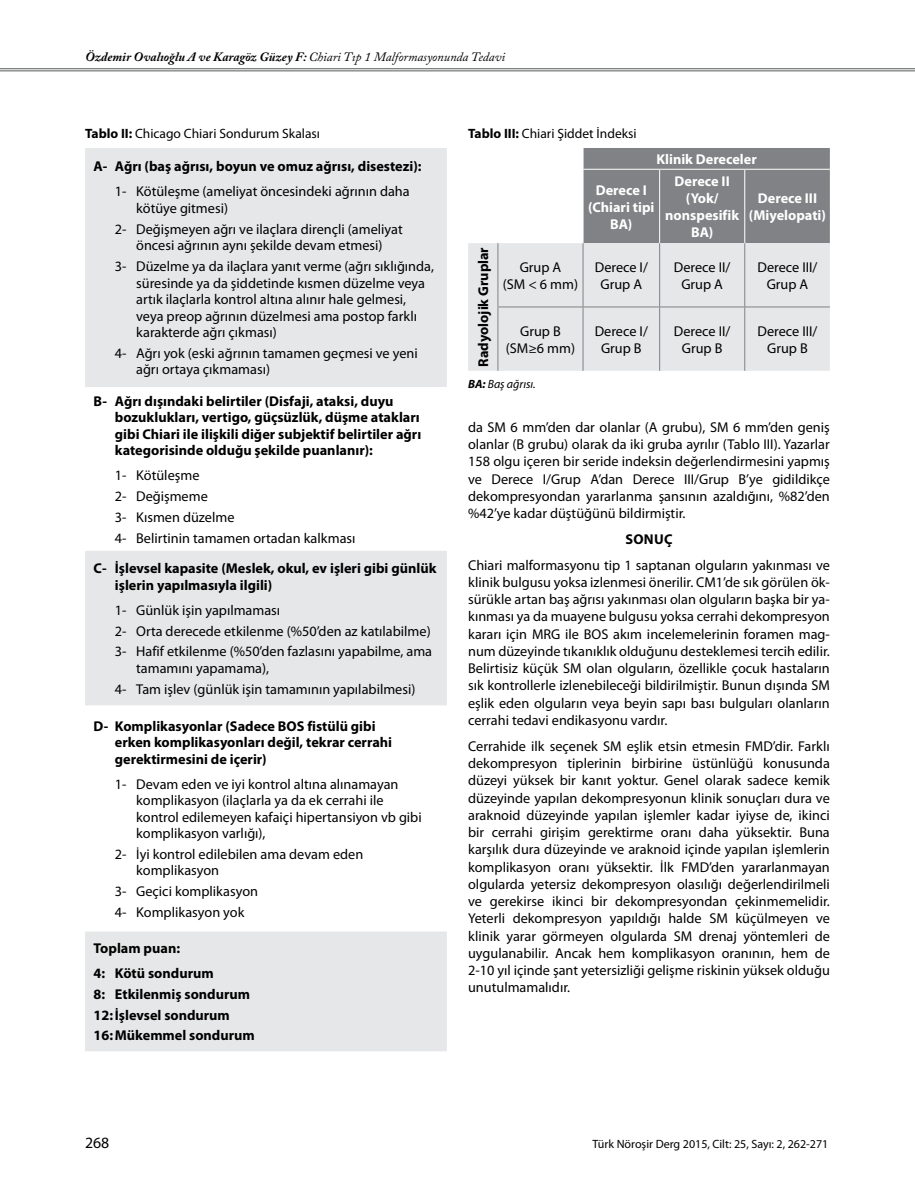
<style>
.page{position:relative;width:915px;height:1191px;background:#fff}
.page>*{position:absolute;margin:0;border:0;box-sizing:border-box;transform-origin:0 0}
.t1{font:15.75px "Myriad Pro";color:#000}
.t2{font:14.25px/17.2px "Myriad Pro";color:#000}
.t3{font:700 14.25px/16.5px "Myriad Pro";color:#000}
.t4{font:700 14.25px/17.1px "Myriad Pro";color:#fff;text-align:center}
.t5{font:13.5px "Myriad Pro";color:#000}
.t6{font:italic 700 12.75px "Adobe Caslon Pro";color:#000}
.t7{font:12px "Myriad Pro";color:#000}
.t8{font:italic 12px "Myriad Pro";color:#000}
.s1{font-weight:400}
.s2{font-weight:700}
</style>
<div class="page">
<hr style="left:0;top:68px;width:914px;height:1px;background:#58595b">
<hr style="left:0;top:70px;width:914px;height:1px;background:#58595b">
<svg style="left:85px;top:148px;width:361px;height:903px;fill:#e6e7e8"></svg>
<div style="left:468px;top:243px;width:361px;height:128px;background:#e6e7e8"></div>
<hr style="left:497px;top:243px;width:1px;height:63px;background:#808285">
<hr style="left:582px;top:243px;width:1px;height:63px;background:#808285">
<hr style="left:659px;top:243px;width:1px;height:63px;background:#808285">
<hr style="left:744px;top:243px;width:1px;height:63px;background:#808285">
<hr style="left:497px;top:307px;width:1px;height:64px;background:#808285">
<hr style="left:582px;top:307px;width:1px;height:64px;background:#808285">
<hr style="left:659px;top:307px;width:1px;height:64px;background:#808285">
<hr style="left:744px;top:307px;width:1px;height:64px;background:#808285">
<div style="left:583px;top:148px;width:246px;height:95px;background:#808285"></div>
<hr style="left:582px;top:169px;width:77px;height:1px;background:#fff">
<hr style="left:659px;top:169px;width:85px;height:1px;background:#fff">
<hr style="left:659px;top:170px;width:1px;height:73px;background:#fff">
<hr style="left:744px;top:169px;width:85px;height:1px;background:#fff">
<hr style="left:744px;top:170px;width:1px;height:73px;background:#fff">
<hr style="left:497px;top:306px;width:86px;height:1px;background:#808285">
<hr style="left:583px;top:306px;width:76px;height:1px;background:#808285">
<hr style="left:659px;top:306px;width:85px;height:1px;background:#808285">
<hr style="left:744px;top:306px;width:85px;height:1px;background:#808285">
<p class="t6" style="left:85px;top:49px;width:421px">Özdemir Ovalıoğlu A ve Karagöz Güzey F: <span class="s1">Chiari Tıp 1 Malformasyonunda Tedavi</span></p>
<p class="t5" style="left:85px;top:125px;width:236px"><span class="s2">Tablo II:</span> Chicago Chiari Sondurum Skalası</p>
<p class="t3" style="left:94px;top:158px;width:329px">A- Ağrı (baş ağrısı, boyun ve omuz ağrısı, disestezi):</p>
<p class="t2" style="left:136px;top:183px;width:275px;line-height:16.5px;text-indent:-21px">1- Kötüleşme (ameliyat öncesindeki ağrının daha kötüye gitmesi)</p>
<p class="t2" style="left:115px;top:220px;width:289px;line-height:16.5px;text-align:center">2- Değişmeyen ağrı ve ilaçlara dirençli (ameliyat öncesi ağrının aynı şekilde devam etmesi)</p>
<p class="t2" style="left:136px;top:258px;width:299px;line-height:16.5px;text-indent:-21px">3- Düzelme ya da ilaçlara yanıt verme (ağrı sıklığında, süresinde ya da şiddetinde kısmen düzelme veya artık ilaçlarla kontrol altına alınır hale gelmesi, veya preop ağrının düzelmesi ama postop farklı karakterde ağrı çıkması)</p>
<p class="t2" style="left:136px;top:344px;width:283px;line-height:16.5px;text-indent:-21px">4- Ağrı yok (eski ağrının tamamen geçmesi ve yeni ağrı ortaya çıkmaması)</p>
<p class="t3" style="left:115px;top:392px;width:308px;text-indent:-21px">B- Ağrı dışındaki belirtiler (Disfaji, ataksi, duyu bozuklukları, vertigo, güçsüzlük, düşme atakları gibi Chiari ile ilişkili diğer subjektif belirtiler ağrı kategorisinde olduğu şekilde puanlanır):</p>
<p class="t2" style="left:115px;top:465px;width:242px;line-height:20.7px">1- Kötüleşme<br>2- Değişmeme<br>3- Kısmen düzelme<br>4- Belirtinin tamamen ortadan kalkması</p>
<p class="t3" style="left:115px;top:560px;width:323px;text-indent:-21px">C- İşlevsel kapasite (Meslek, okul, ev işleri gibi günlük işlerin yapılmasıyla ilgili)</p>
<p class="t2" style="left:115px;top:599px;width:318px;line-height:20.7px">1- Günlük işin yapılmaması<br>2- Orta derecede etkilenme (%50’den az katılabilme)<br>3- Hafif etkilenme (%50’den fazlasını yapabilme, ama</p>
<p class="t2" style="left:115px;top:657px;width:302px;line-height:20.7px;text-indent:21px">tamamını yapamama),<br>4- Tam işlev (günlük işin tamamının yapılabilmesi)</p>
<p class="t3" style="left:115px;top:717px;width:278px;text-indent:-21px">D- Komplikasyonlar (Sadece BOS fistülü gibi erken komplikasyonları değil, tekrar cerrahi gerektirmesini de içerir)</p>
<p class="t2" style="left:136px;top:775px;width:287px;line-height:16.5px;text-indent:-21px">1- Devam eden ve iyi kontrol altına alınamayan komplikasyon (ilaçlarla ya da ek cerrahi ile kontrol edilemeyen kafaiçi hipertansiyon vb gibi komplikasyon varlığı),</p>
<p class="t2" style="left:136px;top:845px;width:228px;line-height:16.5px;text-indent:-21px">2- İyi kontrol edilebilen ama devam eden komplikasyon</p>
<p class="t2" style="left:115px;top:881px;width:145px;line-height:20.7px">3- Geçici komplikasyon<br>4- Komplikasyon yok</p>
<p class="t3" style="left:94px;top:935px;width:121px;line-height:25px">Toplam puan:<br>4: Kötü sondurum</p>
<p class="t3" style="left:94px;top:983px;width:162px;line-height:20.7px">8: Etkilenmiş sondurum<br>12:İşlevsel sondurum<br>16:Mükemmel sondurum</p>
<p class="t5" style="left:468px;top:125px;width:170px"><span class="s2">Tablo III:</span> Chiari Şiddet İndeksi</p>
<p class="t4" style="left:656px;top:150px;width:102px">Klinik Dereceler</p>
<p class="t4" style="left:588px;top:181px;width:68px">Derece I (Chiari tipi<br>BA)</p>
<p class="t4" style="left:665px;top:172px;width:75px">Derece II (Yok/ nonspesifik<br>BA)</p>
<p class="t4" style="left:748px;top:189px;width:78px">Derece III (Miyelopati)</p>
<p class="t3" style="left:474px;top:367px;width:121px;rotate:-90deg">Radyolojik Gruplar</p>
<p class="t2" style="left:502px;top:258px;width:77px;text-align:center">Grup A<br>(SM &lt; 6 mm)</p>
<p class="t2" style="left:594px;top:258px;width:55px;text-align:center">Derece I/<br>Grup A</p>
<p class="t2" style="left:673px;top:258px;width:58px;text-align:center">Derece II/<br>Grup A</p>
<p class="t2" style="left:757px;top:258px;width:61px;text-align:center">Derece III/<br>Grup A</p>
<p class="t2" style="left:505px;top:322px;width:71px;text-align:center">Grup B (SM≥6 mm)</p>
<p class="t2" style="left:594px;top:322px;width:55px;text-align:center">Derece I/<br>Grup B</p>
<p class="t2" style="left:673px;top:322px;width:58px;text-align:center">Derece II/<br>Grup B</p>
<p class="t2" style="left:757px;top:322px;width:61px;text-align:center">Derece III/<br>Grup B</p>
<p class="t8" style="left:468px;top:377px;width:69px"><span class="s2">BA:</span> Baş ağrısı.</p>
<p class="t2" style="left:468px;top:418px;width:363px;text-align:justify">da SM 6 mm’den dar olanlar (A grubu), SM 6 mm’den geniş olanlar (B grubu) olarak da iki gruba ayrılır (Tablo III). Yazarlar 158 olgu içeren bir seride indeksin değerlendirmesini yapmış ve Derece I/Grup A’dan Derece III/Grup B’ye gidildikçe dekompresyondan yararlanma şansının azaldığını, %82’den %42’ye kadar düştüğünü bildirmiştir.</p>
<p class="t3" style="left:625px;top:530px;width:19px">Sonuç</p>
<p class="t2" style="left:468px;top:556px;width:363px;text-align:justify">Chiari malformasyonu tip 1 saptanan olguların yakınması ve klinik bulgusu yoksa izlenmesi önerilir. CM1’de sık görülen ök&shy;sürükle artan baş ağrısı yakınması olan olguların başka bir ya&shy;kınması ya da muayene bulgusu yoksa cerrahi dekompresyon kararı için MRG ile BOS akım incelemelerinin foramen mag&shy;num düzeyinde tıkanıklık olduğunu desteklemesi tercih edilir.<br>Belirtisiz küçük SM olan olguların, özellikle çocuk hastaların sık kontrollerle izlenebileceği bildirilmiştir. Bunun dışında SM eşlik eden olguların veya beyin sapı bası bulguları olanların cerrahi tedavi endikasyonu vardır.</p>
<p class="t2" style="left:468px;top:737px;width:363px;text-align:justify">Cerrahide ilk seçenek SM eşlik etsin etmesin FMD’dir. Farklı dekompresyon tiplerinin birbirine üstünlüğü konusunda düzeyi yüksek bir kanıt yoktur. Genel olarak sadece kemik düzeyinde yapılan dekompresyonun klinik sonuçları dura ve araknoid düzeyinde yapılan işlemler kadar iyiyse de, ikinci bir cerrahi girişim gerektirme oranı daha yüksektir. Buna karşılık dura düzeyinde ve araknoid içinde yapılan işlemlerin komplikasyon oranı yüksektir. İlk FMD’den yararlanmayan olgularda yetersiz dekompresyon olasılığı değerlendirilmeli ve gerekirse ikinci bir dekompresyondan çekinmemelidir.<br>Yeterli dekompresyon yapıldığı halde SM küçülmeyen ve klinik yarar görmeyen olgularda SM drenaj yöntemleri de uygulanabilir. Ancak hem komplikasyon oranının, hem de 2-10 yıl içinde şant yetersizliği gelişme riskinin yüksek olduğu unutulmamalıdır.</p>
<p class="t1" style="left:85px;top:1133px;width:26px">268</p>
<p class="t7" style="left:592px;top:1137px;width:237px">Türk Nöroşir Derg 2015, Cilt: 25, Sayı: 2, 262-271</p>
</div>
